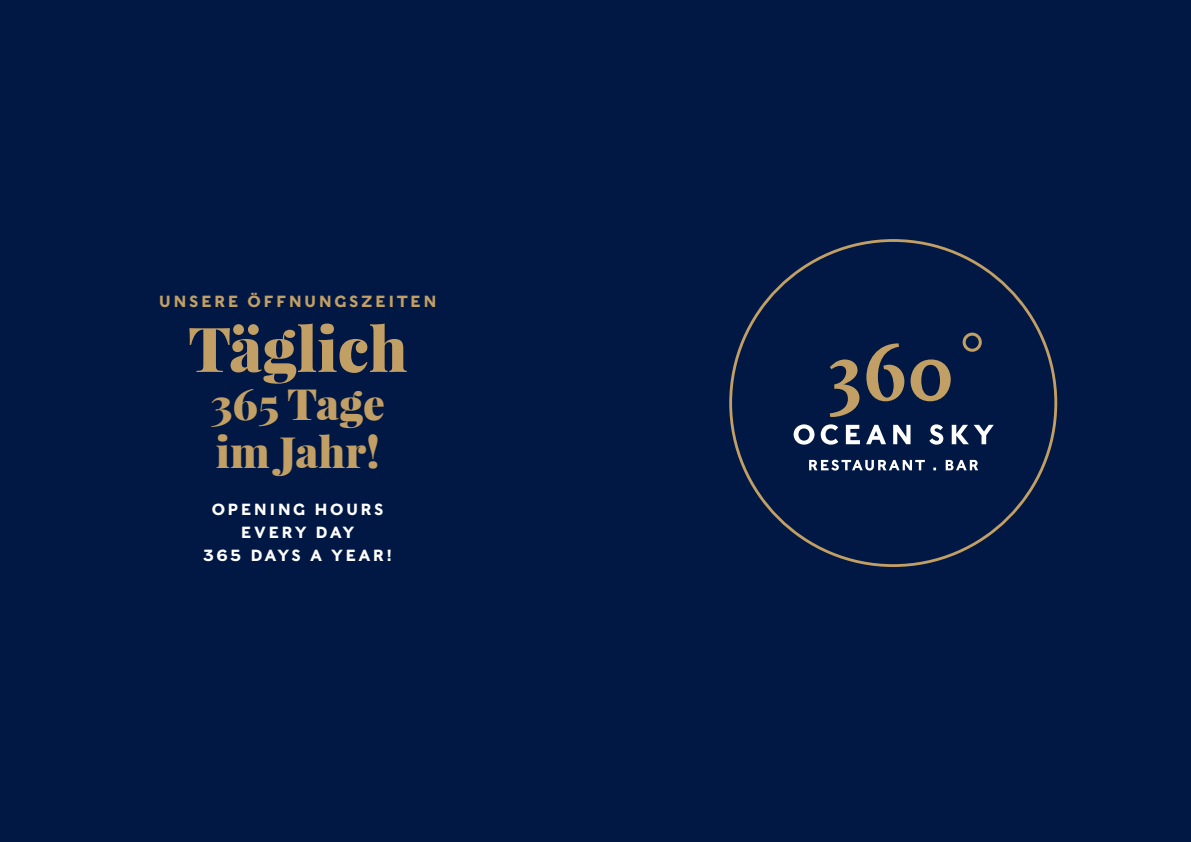
<style>
.page{position:relative;width:1191px;height:842px;background:#001843}
.page>*{position:absolute;margin:0;border:0;box-sizing:border-box;transform-origin:0 0}
.t1{font:900 62px "Playfair Display";color:#c29f64}
.t2{font:900 43.3px/48px "Playfair Display";color:#c29f64}
.t3{font:500 16px/23px "Caslons Egyptian";letter-spacing:.15em;color:#fff;text-align:center}
.t4{font:500 16px "Caslons Egyptian";letter-spacing:.15em;color:#c29f64}
</style>
<div class="page">
<svg style="left:729px;top:239px;width:328px;height:328px"></svg>
<svg style="left:829px;top:359px;width:30px;height:58px"></svg>
<svg style="left:866px;top:343px;width:38px;height:58px"></svg>
<svg style="left:910px;top:359px;width:40px;height:42px"></svg>
<svg style="left:793px;top:424px;width:21px;height:21px"></svg>
<svg style="left:820px;top:424px;width:18px;height:21px"></svg>
<svg style="left:846px;top:425px;width:14px;height:19px"></svg>
<svg style="left:866px;top:425px;width:20px;height:19px"></svg>
<svg style="left:893px;top:425px;width:17px;height:19px"></svg>
<svg style="left:929px;top:424px;width:14px;height:21px"></svg>
<svg style="left:951px;top:425px;width:42px;height:19px"></svg>
<svg style="left:809px;top:460px;width:116px;height:10px"></svg>
<svg style="left:945px;top:460px;width:33px;height:10px"></svg>
<svg style="left:962px;top:333px;width:19px;height:19px"></svg>
<p class="t4" style="left:159px;top:291px;width:279px">UNSERE ÖFFNUNGSZEITEN</p>
<h1 class="t1" style="left:188px;top:309px;width:221px">Täglich</h1>
<h2 class="t2" style="left:210px;top:379px;width:176px">365 Tage im Jahr!</h2>
<p class="t3" style="left:203px;top:498px;width:191px">OPENING HOURS<br>EVERY DAY<br>365 DAYS A YEAR!</p>
</div>
